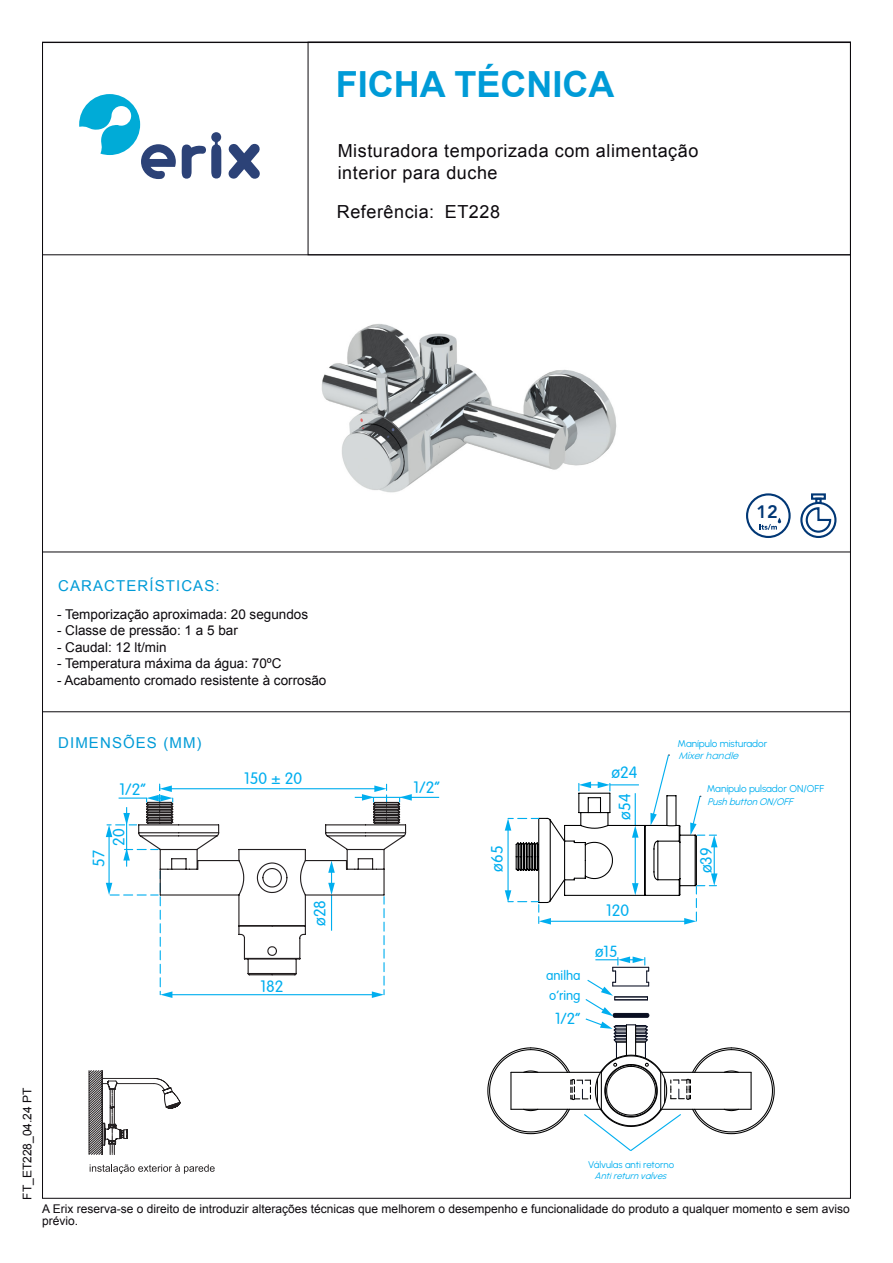
<style>
.page{position:relative;width:893px;height:1263px;background:#fff}
.page>*{position:absolute;margin:0;border:0;box-sizing:border-box;transform-origin:0 0}
.t1{font:700 36px "Arial";color:#009bd7}
.t2{font:18px/21.6px "Arial";letter-spacing:.03em;color:#0c090d}
.t3{font:800 18px "Avenir";color:#013775}
.t4{font:300 16.2px "VAG Rounded LT";color:#00aeef}
.t5{font:300 15.75px "VAG Rounded LT";color:#00aeef}
.t6{font:15px "Arial";letter-spacing:.075em;color:#009bd7}
.t7{font:13.5px "Arial";color:#0c090d}
.t8{font:300 13.2px/20.2px "VAG Rounded LT";color:#00aeef}
.t9{font:12px/12px "Arial";color:#0c090d}
.t10{font:9.9px "Urbanist";letter-spacing:-.005em;color:#00aeef}
.t11{font:9.6px "Urbanist";letter-spacing:-.005em;color:#00aeef}
.t12{font:italic 9.6px "Urbanist";color:#00aeef}
.t13{font:italic 9.6px "Century Gothic";color:#00aeef}
.t14{font:italic 9.3px "Urbanist";color:#00aeef}
</style>
<div class="page">
<img style="left:247px;top:246px;width:432px;height:307px">
<svg style="left:182px;top:132px;width:39px;height:47px"></svg>
<svg style="left:228px;top:143px;width:32px;height:36px"></svg>
<svg style="left:79px;top:94px;width:97px;height:85px"></svg>
<div style="left:308px;top:42px;width:543px;height:213px;border:1px solid #0c090d"></div>
<hr style="left:42px;top:551px;width:808px;height:1px;background:#0c090d">
<hr style="left:42px;top:711px;width:808px;height:1px;background:#0c090d">
<svg style="left:805px;top:506px;width:27px;height:28px"></svg>
<div style="left:800px;top:502px;width:36px;height:36px;border:2px solid #013775;border-radius:50%"></div>
<div style="left:815px;top:498px;width:7px;height:6px;border:2px solid #013775"></div>
<div style="left:811px;top:493px;width:15px;height:7px;border:2px solid #013775"></div>
<div style="left:746px;top:493px;width:45px;height:45px;border:2px solid #013775;border-radius:50%"></div>
<svg style="left:760px;top:518px;width:21px;height:12px"></svg>
<svg style="left:88px;top:1070px;width:93px;height:85px"></svg>
<hr style="left:102px;top:1083px;width:1px;height:40px;background:#231f20">
<svg style="left:90px;top:1164px;width:125px;height:10px"></svg>
<svg style="left:106px;top:784px;width:333px;height:214px"></svg>
<svg style="left:487px;top:956px;width:288px;height:195px"></svg>
<svg style="left:505px;top:754px;width:212px;height:170px"></svg>
<hr style="left:365px;top:797px;width:44px;height:1px;background:#00aeef">
<hr style="left:126px;top:819px;width:1px;height:36px;background:#00aeef">
<h1 class="t1" style="left:336px;top:61px;width:280px">FICHA TÉCNICA</h1>
<h2 class="t2" style="left:338px;top:140px;width:362px">Misturadora temporizada com alimentação interior para duche</h2>
<h2 class="t2" style="left:337px;top:201px;width:165px">Referência: ET228</h2>
<p class="t6" style="left:58px;top:575px;width:163px">CARACTERÍSTICAS:</p>
<p class="t7" style="left:57px;top:605px;width:253px">- Temporização aproximada: 20 segundos</p>
<p class="t7" style="left:57px;top:622px;width:182px">- Classe de pressão: 1 a 5 bar</p>
<p class="t7" style="left:57px;top:638px;width:111px">- Caudal: 12 lt/min</p>
<p class="t7" style="left:57px;top:655px;width:226px">- Temperatura máxima da água: 70ºC</p>
<p class="t7" style="left:57px;top:671px;width:271px">- Acabamento cromado resistente à corrosão</p>
<p class="t6" style="left:58px;top:733px;width:145px">DIMENSÕES (MM)</p>
<h3 class="t4" style="left:244px;top:769px;width:60px">150 ± 20</h3>
<h3 class="t4" style="left:119px;top:780px;width:28px">1/2”</h3>
<h3 class="t4" style="left:414px;top:778px;width:28px">1/2”</h3>
<h3 class="t4" style="left:90px;top:867px;width:18px;rotate:-90deg">57</h3>
<h3 class="t4" style="left:110px;top:846px;width:19px;rotate:-90deg">20</h3>
<h3 class="t4" style="left:261px;top:977px;width:24px">182</h3>
<h3 class="t4" style="left:311px;top:926px;width:27px;rotate:-90deg">ø28</h3>
<h2 class="t3" style="left:757px;top:498px;width:23px">12</h2>
<h3 class="t4" style="left:488px;top:872px;width:27px;rotate:-90deg">ø65</h3>
<h3 class="t4" style="left:611px;top:763px;width:27px">ø24</h3>
<h3 class="t4" style="left:615px;top:820px;width:27px;rotate:-90deg">ø54</h3>
<p class="t8" style="left:546px;top:966px;width:36px">anilha o’ring</p>
<h3 class="t5" style="left:555px;top:1009px;width:27px">1/2”</h3>
<h3 class="t4" style="left:606px;top:901px;width:24px">120</h3>
<h3 class="t5" style="left:595px;top:942px;width:24px">ø15</h3>
<p class="t10" style="left:678px;top:737px;width:91px">Manípulo misturador</p>
<p class="t13" style="left:678px;top:749px;width:65px">Mixerhandle</p>
<p class="t10" style="left:707px;top:782px;width:119px">Manípulo pulsador ON/OFF</p>
<p class="t12" style="left:707px;top:795px;width:90px">PushbuttonON/OFF</p>
<h3 class="t4" style="left:697px;top:873px;width:27px;rotate:-90deg">ø39</h3>
<p class="t9" style="left:21px;top:1200px;width:114px;rotate:-90deg">FT_ET228_04.24 PT</p>
<p class="t11" style="left:588px;top:1158px;width:88px">Válvulas anti retorno</p>
<p class="t14" style="left:595px;top:1169px;width:76px">Antireturnvalves</p>
<p class="t9" style="left:42px;top:1203px;width:809px">A Erix reserva-se o direito de introduzir alterações técnicas que melhorem o desempenho e funcionalidade do produto a qualquer momento e sem aviso prévio.</p>
</div>
